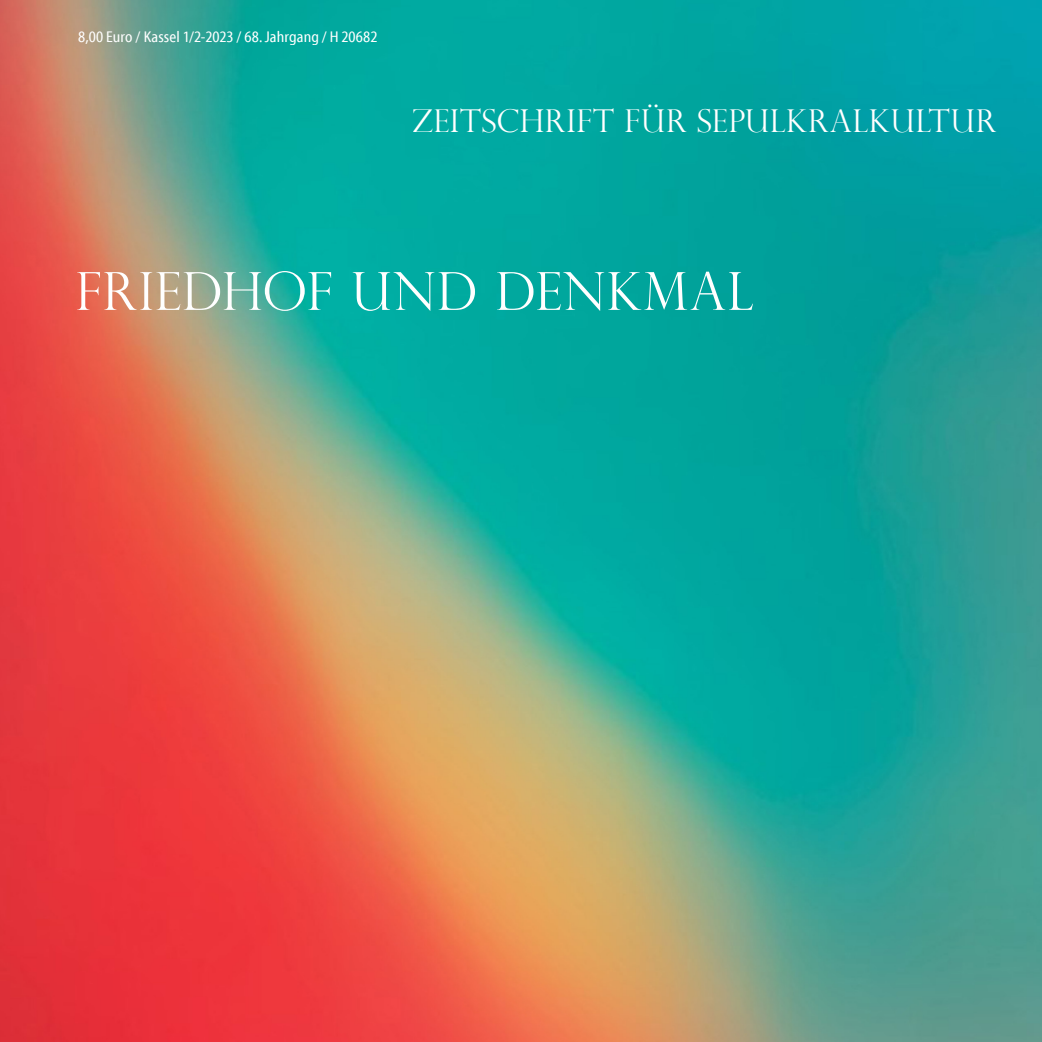
<style>
.page{position:relative;width:1042px;height:1042px;background:#fff}
.page>*{position:absolute;margin:0;border:0;box-sizing:border-box;transform-origin:0 0}
.t1{font:300 52.5px "Perpetua Titling";letter-spacing:.01em;color:#fff}
.t2{font:300 31.5px "Perpetua Titling";letter-spacing:.015em;color:#fff}
.t3{font:15.75px "Myriad Cn Web";letter-spacing:.005em;color:#fff}
</style>
<div class="page">
<img style="left:0;top:0;width:1042px;height:1042px">
<p class="t3" style="left:78px;top:28px;width:301px">8,00 Euro / Kassel 1/2-2023 / 68. Jahrgang / H 20682</p>
<h2 class="t2" style="left:413px;top:109px;width:585px">ZEITSCHRIFT FÜR SEPULKRALKULTUR</h2>
<h1 class="t1" style="left:75px;top:270px;width:679px">FRIEDHOF UND DENKMAL</h1>
</div>
